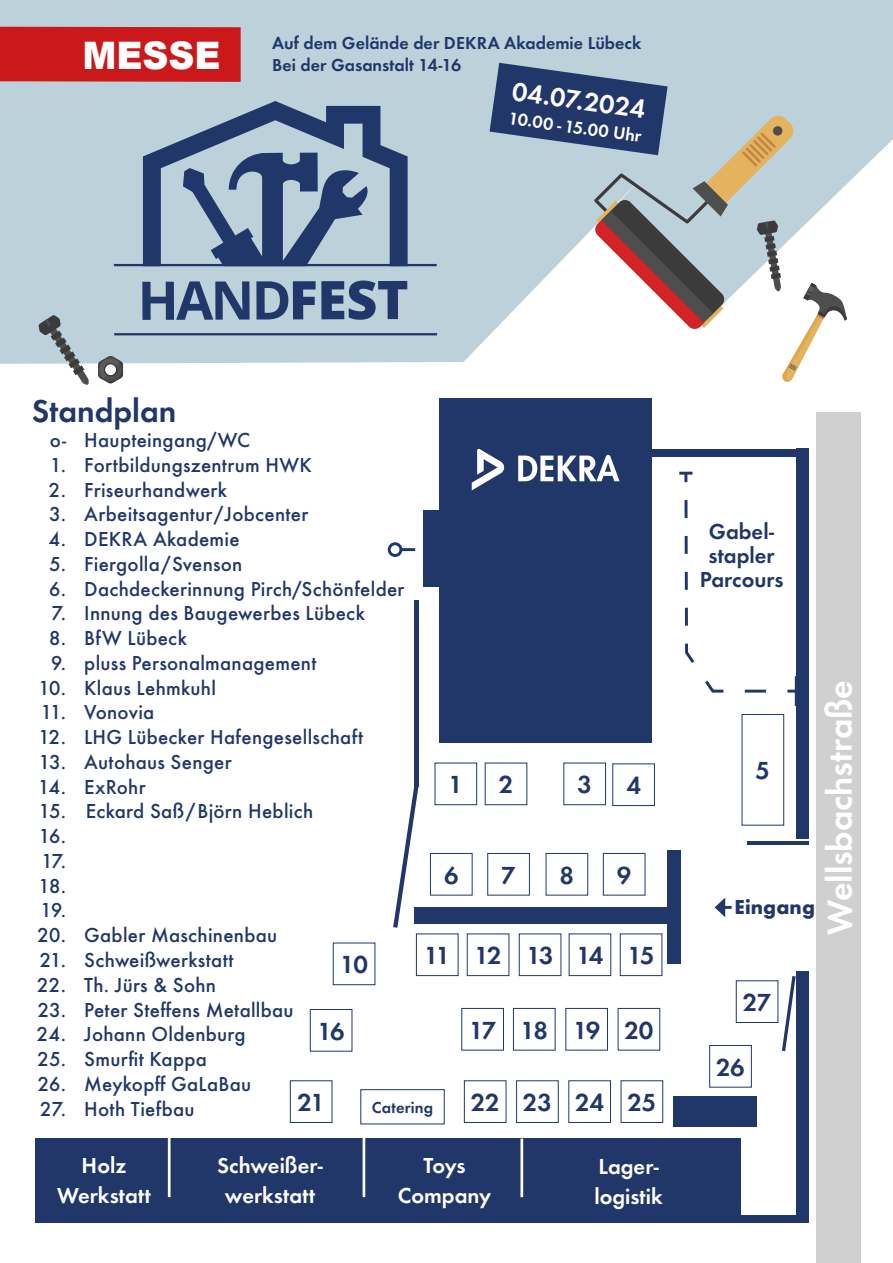
<style>
.page{position:relative;width:893px;height:1263px;background:#fff}
.page>*{position:absolute;margin:0;border:0;box-sizing:border-box;transform-origin:0 0}
.t1{font:900 37.95px "Arial";color:#fff;scale:.95 1}
.t2{font:36px "Futura Dem";letter-spacing:-.005em;color:#fff}
.t3{font:33px "Futura Dem";color:#213769}
.t4{font:27px "Futura Dem";color:#fff}
.t5{font:25.65px "Futura Dem";letter-spacing:-.06em;color:#213769}
.t6{font:22.5px/30px "Futura Dem";color:#fff;text-align:center}
.t7{font:22.5px/24px "Futura Dem";color:#213769;text-align:center}
.t8{font:500 21px/24.8px "Futura";letter-spacing:.01em;color:#213769}
.t9{font:700 21px "Futura";letter-spacing:.01em;color:#213769}
.t10{font:18px/22.5px "Futura Dem";color:#213769}
.t11{font:18px "Futura Dem";color:#fff}
.t12{font:16.5px "Futura Dem";letter-spacing:.005em;color:#213769}
</style>
<div class="page">
<svg style="left:814px;top:0;width:79px;height:184px;background:#c2d5dd"></svg>
<div style="left:0;top:0;width:814px;height:364px;background:#bcd1da"></div>
<div style="left:0;top:27px;width:241px;height:55px;background:#cb181a"></div>
<svg style="left:98px;top:356px;width:25px;height:28px"></svg>
<svg style="left:38px;top:315px;width:51px;height:70px"></svg>
<div style="left:817px;top:412px;width:44px;height:851px;background:#d0d0d0"></div>
<div style="left:35px;top:1139px;width:705px;height:84px;background:#213769"></div>
<div style="left:414px;top:907px;width:258px;height:16px;background:#213769"></div>
<div style="left:673px;top:1096px;width:84px;height:31px;background:#213769"></div>
<div style="left:667px;top:850px;width:13px;height:114px;background:#213769"></div>
<svg style="left:490px;top:63px;width:357px;height:319px"></svg>
<div style="left:435px;top:763px;width:42px;height:42px;border:1px solid #213769"></div>
<div style="left:709px;top:1045px;width:43px;height:42px;border:1px solid #213769"></div>
<div style="left:736px;top:980px;width:42px;height:43px;border:1px solid #213769"></div>
<div style="left:603px;top:853px;width:42px;height:42px;border:1px solid #213769"></div>
<div style="left:742px;top:714px;width:42px;height:111px;border:1px solid #213769"></div>
<div style="left:546px;top:853px;width:42px;height:42px;border:1px solid #213769"></div>
<div style="left:563px;top:763px;width:43px;height:42px;border:1px solid #213769"></div>
<div style="left:430px;top:853px;width:43px;height:42px;border:1px solid #213769"></div>
<div style="left:416px;top:933px;width:42px;height:43px;border:1px solid #213769"></div>
<div style="left:487px;top:853px;width:43px;height:42px;border:1px solid #213769"></div>
<div style="left:519px;top:933px;width:42px;height:43px;border:1px solid #213769"></div>
<div style="left:467px;top:933px;width:42px;height:43px;border:1px solid #213769"></div>
<div style="left:439px;top:398px;width:213px;height:345px;background:#213769"></div>
<div style="left:423px;top:510px;width:39px;height:76px;background:#213769"></div>
<div style="left:796px;top:449px;width:12px;height:390px;background:#213769"></div>
<div style="left:645px;top:449px;width:154px;height:7px;background:#213769"></div>
<div style="left:645px;top:1215px;width:154px;height:8px;background:#213769"></div>
<div style="left:414px;top:600px;width:5px;height:186px;background:#213769"></div>
<svg style="left:393px;top:786px;width:26px;height:142px"></svg>
<div style="left:796px;top:971px;width:12px;height:252px;background:#213769"></div>
<svg style="left:402px;top:548px;width:14px;height:3px"></svg>
<div style="left:388px;top:542px;width:14px;height:15px;border:3px solid #213769;border-radius:50%"></div>
<svg style="left:679px;top:471px;width:116px;height:223px"></svg>
<div style="left:795px;top:676px;width:6px;height:30px;background:#213769"></div>
<hr style="left:168px;top:1132px;width:3px;height:65px;background:#fff">
<hr style="left:363px;top:1132px;width:2px;height:65px;background:#fff">
<hr style="left:520px;top:1139px;width:3px;height:58px;background:#fff">
<div style="left:516px;top:1080px;width:43px;height:43px;border:1px solid #213769"></div>
<div style="left:568px;top:1080px;width:43px;height:43px;border:1px solid #213769"></div>
<div style="left:621px;top:1080px;width:42px;height:43px;border:1px solid #213769"></div>
<div style="left:620px;top:933px;width:42px;height:43px;border:1px solid #213769"></div>
<div style="left:310px;top:1009px;width:42px;height:42px;border:1px solid #213769"></div>
<div style="left:360px;top:1089px;width:85px;height:35px;border:1px solid #213769"></div>
<div style="left:461px;top:1008px;width:43px;height:42px;border:1px solid #213769"></div>
<div style="left:513px;top:1008px;width:43px;height:42px;border:1px solid #213769"></div>
<div style="left:565px;top:1008px;width:43px;height:42px;border:1px solid #213769"></div>
<div style="left:333px;top:942px;width:42px;height:43px;border:1px solid #213769"></div>
<div style="left:464px;top:1080px;width:42px;height:43px;border:1px solid #213769"></div>
<div style="left:290px;top:1080px;width:42px;height:43px;border:1px solid #213769"></div>
<div style="left:612px;top:763px;width:43px;height:43px;border:1px solid #213769"></div>
<hr style="left:747px;top:841px;width:61px;height:3px;background:#213769">
<svg style="left:782px;top:976px;width:14px;height:75px"></svg>
<svg style="left:715px;top:897px;width:17px;height:20px"></svg>
<svg style="left:518px;top:455px;width:102px;height:26px"></svg>
<svg style="left:472px;top:449px;width:32px;height:41px"></svg>
<svg style="left:142px;top:281px;width:108px;height:39px;background:#6a7f9e"></svg>
<svg style="left:256px;top:280px;width:151px;height:40px;background:#677d9c"></svg>
<svg style="left:143px;top:101px;width:265px;height:163px;background:#7a90aa"></svg>
<hr style="left:114px;top:264px;width:323px;height:2px;background:#213769">
<hr style="left:114px;top:333px;width:323px;height:2px;background:#213769">
<h1 class="t1" style="left:82px;top:28px;width:147px">MESSE</h1>
<p class="t10" style="left:272px;top:30px;width:371px">Auf dem Gelände der DEKRA Akademie Lübeck<br>Bei der Gasanstalt 14-16</p>
<p class="t4" style="left:515px;top:71px;width:136px;rotate:8deg">04.07.2024</p>
<p class="t11" style="left:510px;top:105px;width:136px;rotate:8deg">10.00 - 15.00 Uhr</p>
<h3 class="t3" style="left:32px;top:387px;width:146px">Standplan</h3>
<p class="t8" style="left:50px;top:426px;width:202px">o- Haupteingang/WC</p>
<p class="t8" style="left:50px;top:451px;width:263px">1. Fortbildungszentrum HWK</p>
<p class="t8" style="left:49px;top:475px;width:180px">2. Friseurhandwerk</p>
<p class="t8" style="left:49px;top:500px;width:261px">3. Arbeitsagentur/Jobcenter</p>
<p class="t8" style="left:48px;top:525px;width:193px">4. DEKRA Akademie</p>
<p class="t8" style="left:49px;top:550px;width:195px">5. Fiergolla/Svenson</p>
<p class="t8" style="left:49px;top:574px;width:357px">6. Dachdeckerinnung Pirch/Schönfelder</p>
<p class="t8" style="left:52px;top:599px;width:315px">7. Innung des Baugewerbes Lübeck</p>
<p class="t8" style="left:49px;top:624px;width:140px">8. BfW Lübeck</p>
<p class="t8" style="left:51px;top:649px;width:267px">9. pluss Personalmanagement</p>
<p class="t8" style="left:38px;top:673px;width:179px">10. Klaus Lehmkuhl</p>
<p class="t8" style="left:41px;top:698px;width:115px">11. Vonovia</p>
<p class="t8" style="left:38px;top:723px;width:326px">12. LHG Lübecker Hafengesellschaft</p>
<p class="t8" style="left:38px;top:748px;width:195px">13. Autohaus Senger</p>
<p class="t8" style="left:38px;top:772px;width:109px">14. ExRohr</p>
<p class="t8" style="left:38px;top:797px;width:276px">15. Eckard Saß/Björn Heblich<br>16.<br>17.<br>18.<br>19.</p>
<p class="t8" style="left:37px;top:921px;width:242px">20. Gabler Maschinenbau</p>
<p class="t8" style="left:39px;top:946px;width:196px">21. Schweißwerkstatt</p>
<p class="t8" style="left:37px;top:970px;width:181px">22. Th. Jürs &amp; Sohn</p>
<p class="t8" style="left:38px;top:995px;width:258px">23. Peter Steffens Metallbau</p>
<p class="t8" style="left:37px;top:1020px;width:211px">24. Johann Oldenburg</p>
<p class="t8" style="left:37px;top:1045px;width:171px">25. Smurfit Kappa</p>
<p class="t8" style="left:38px;top:1070px;width:215px">26. Meykopff GaLaBau</p>
<p class="t8" style="left:40px;top:1094px;width:156px">27. Hoth Tiefbau</p>
<p class="t5" style="left:499px;top:766px;width:16px">2</p>
<p class="t5" style="left:577px;top:766px;width:16px">3</p>
<p class="t5" style="left:449px;top:766px;width:16px">1</p>
<p class="t5" style="left:626px;top:767px;width:16px">4</p>
<p class="t5" style="left:444px;top:856px;width:16px">6</p>
<p class="t5" style="left:560px;top:856px;width:16px">8</p>
<p class="t5" style="left:617px;top:856px;width:16px">9</p>
<p class="t5" style="left:501px;top:856px;width:16px">7</p>
<p class="t5" style="left:474px;top:937px;width:81px">12 13</p>
<p class="t5" style="left:576px;top:937px;width:80px">14 15</p>
<p class="t5" style="left:424px;top:937px;width:28px">11</p>
<p class="t5" style="left:340px;top:946px;width:29px">10</p>
<p class="t5" style="left:317px;top:1012px;width:29px">16</p>
<p class="t5" style="left:624px;top:1011px;width:31px">20</p>
<p class="t5" style="left:469px;top:1011px;width:133px">17 18 19</p>
<p class="t5" style="left:297px;top:1084px;width:29px">21</p>
<p class="t5" style="left:471px;top:1084px;width:31px">22</p>
<p class="t5" style="left:523px;top:1084px;width:135px">23 24 25</p>
<p class="t12" style="left:372px;top:1095px;width:63px">Catering</p>
<p class="t6" style="left:57px;top:1148px;width:95px">Holz<br>Werkstatt</p>
<p class="t6" style="left:217px;top:1149px;width:107px">Schweißer&shy;werkstatt</p>
<p class="t6" style="left:398px;top:1149px;width:95px">Toys<br>Company</p>
<p class="t6" style="left:594px;top:1150px;width:70px;text-align:left">Lager&shy;logistik</p>
<p class="t7" style="left:700px;top:517px;width:85px">Gabel&shy;stapler<br>Parcours</p>
<p class="t5" style="left:756px;top:752px;width:16px">5</p>
<p class="t9" style="left:734px;top:891px;width:82px">Eingang</p>
<h2 class="t2" style="left:813px;top:935px;width:256px;rotate:-90deg">Wellsbachstraße</h2>
<p class="t5" style="left:743px;top:984px;width:30px">27</p>
<p class="t5" style="left:716px;top:1048px;width:30px">26</p>
</div>
